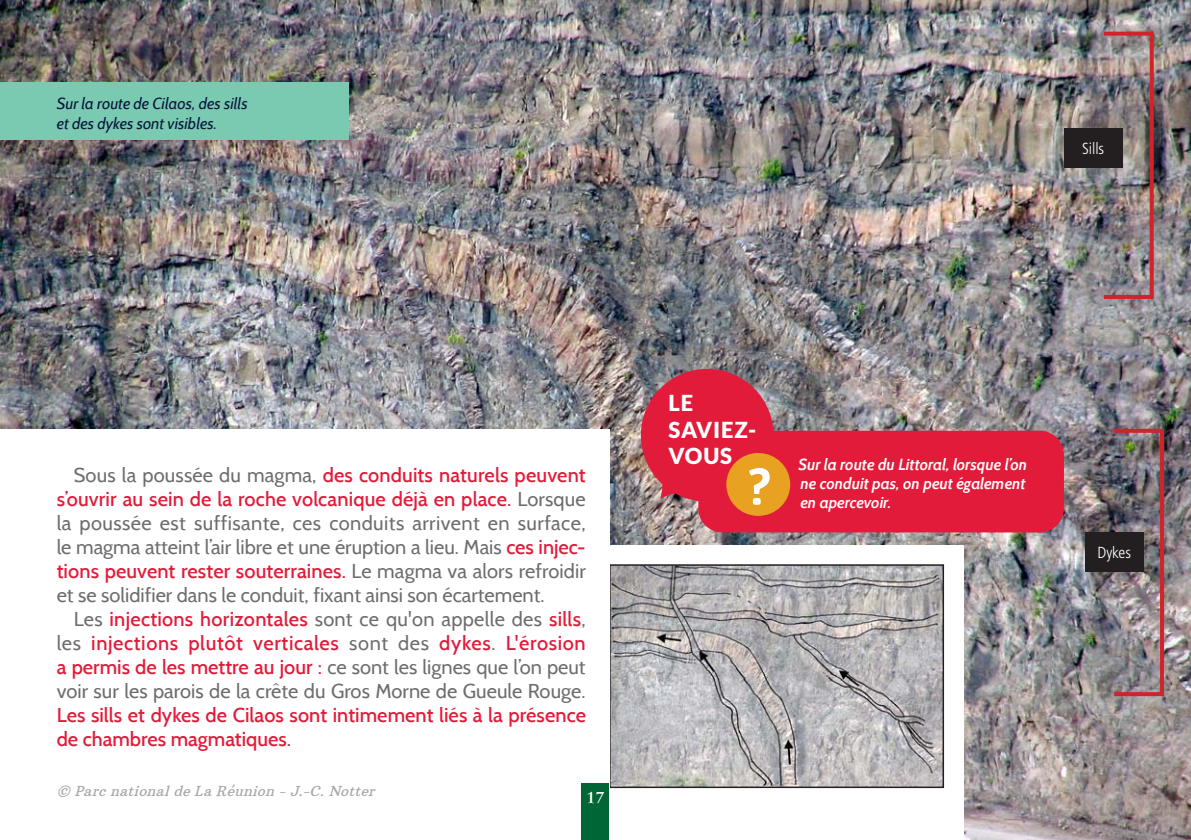
<style>
.page{position:relative;width:1191px;height:840px;background:#fff}
.page>*{position:absolute;margin:0;border:0;box-sizing:border-box;transform-origin:0 0}
.t1{font:600 52px "Signika";color:#fff}
.t2{font:900 22px/26.4px "Lato";letter-spacing:.04em;color:#fff}
.Body{font:20px/24px "Cabin";color:#6c6d70;text-align:justify}
.Body-2{font:500 20px/24px "Cabin";color:#e31b3a;text-align:justify}
.légende_photo{font:italic 600 16px/19.2px "Cabin";letter-spacing:-.01em;color:#fff;text-align:justify}
.Légende_photo{font:italic 16px/19.2px "Cabin";letter-spacing:.005em;color:#0a163a}
.t3{font:300 condensed 16px "Frutiger LT Std";color:#fff}
.t4{font:700 16px "Sabon";color:#fff}
.Crédits_photo{font:italic 14px "Arbutus Slab";color:#a6a9a4}
.s1{font-weight:500;color:#e31b3a}
.s2{font-weight:400;color:#6c6d70}
</style>
<div class="page">
<img style="left:1px;top:0;width:1190px;height:839px">
<img style="left:0;top:0;width:1px;height:839px">
<div style="left:609px;top:545px;width:354px;height:19px;background:#fff"></div>
<div style="left:609px;top:787px;width:354px;height:52px;background:#fff"></div>
<div style="left:944px;top:545px;width:19px;height:294px;background:#fff"></div>
<img style="left:612px;top:567px;width:329px;height:217px">
<div style="left:609px;top:564px;width:335px;height:223px;border:2px solid #231f20"></div>
<div style="left:0;top:83px;width:349px;height:57px;background:#7acab2"></div>
<div style="left:0;top:429px;width:609px;height:410px;background:#fff"></div>
<div style="left:698px;top:430px;width:366px;height:102px;background:#e31b3a;border-radius:24px"></div>
<svg style="left:641px;top:369px;width:132px;height:132px"></svg>
<div style="left:726px;top:452px;width:64px;height:63px;background:#e8a121;border-radius:50%"></div>
<div style="left:1101px;top:32px;width:52px;height:267px;border:4px solid #d1232a"></div>
<div style="left:1112px;top:428px;width:52px;height:267px;border:4px solid #d1232a"></div>
<div style="left:1064px;top:128px;width:58px;height:39px;background:#231f20"></div>
<div style="left:1085px;top:532px;width:58px;height:39px;background:#231f20"></div>
<div style="left:582px;top:782px;width:27px;height:57px;background:#006636"></div>
<p class="Légende_photo" style="left:57px;top:94px;width:192px">Sur la route de Cilaos, des sills et des dykes sont visibles.</p>
<p class="t3" style="left:1082px;top:139px;width:24px">Sills</p>
<p class="Body" style="left:57px;top:462px;width:530px;text-indent:17px">Sous la poussée du magma, <span class="s1">des conduits naturels peuvent s’ouvrir au sein de la roche volcanique déjà en place.</span> Lorsque la poussée est suffisante, ces conduits arrivent en surface, le magma atteint l’air libre et une éruption a lieu. Mais <span class="s1">ces injec&shy;tions peuvent rester souterraines.</span> Le magma va alors refroidir et se solidifier dans le conduit, fixant ainsi son écartement.</p>
<p class="Body-2" style="left:57px;top:606px;width:531px;text-indent:17px"><span class="s2">Les</span> injections horizontales <span class="s2">sont ce qu'on appelle des</span> sills<span class="s2">, les</span> injections plutôt verticales <span class="s2">sont des</span> dykes<span class="s2">.</span> L'érosion a permis de les mettre au jour : <span class="s2">ce sont les lignes que l’on peut voir sur les parois de la crête du Gros Morne de Gueule Rouge.<br></span>Les sills et dykes de Cilaos sont intimement liés à la présence de chambres magmatiques.</p>
<p class="Crédits_photo" style="left:57px;top:781px;width:324px">© ParcnationaldeLaRéunion -J.-C.Notter</p>
<p class="t4" style="left:586px;top:787px;width:19px">17</p>
<p class="t2" style="left:668px;top:389px;width:89px">LE<br>SAVIEZ-<br>VOUS</p>
<p class="t1" style="left:749px;top:456px;width:23px">?</p>
<p class="légende_photo" style="left:798px;top:454px;width:230px">Sur la route du Littoral, lorsque l’on ne conduit pas, on peut également en apercevoir.</p>
<p class="t3" style="left:1097px;top:543px;width:35px">Dykes</p>
</div>
